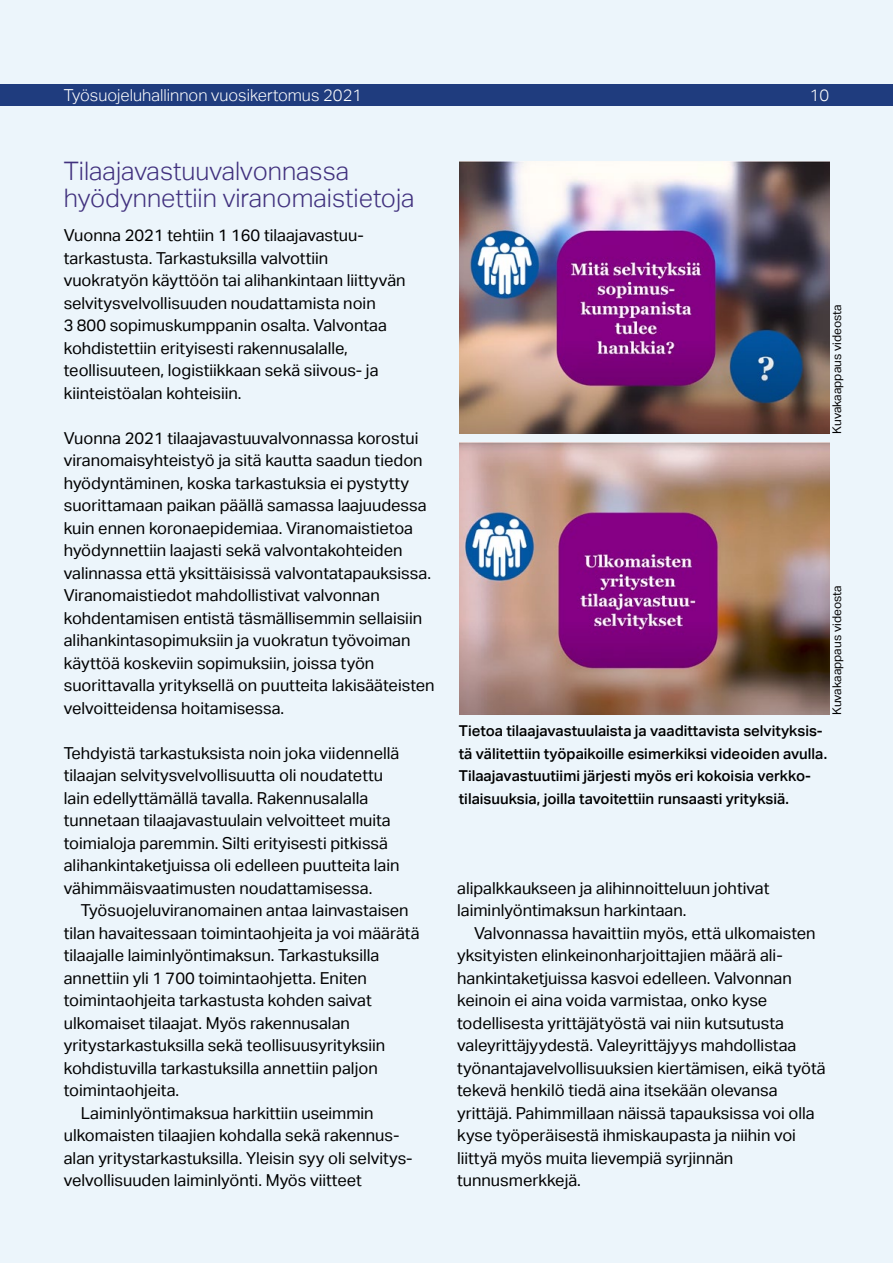
<style>
.page{position:relative;width:893px;height:1263px;background:#ecf5fb}
.page>*{position:absolute;margin:0;border:0;box-sizing:border-box;transform-origin:0 0}
.Väliotsikko{font:300 25.5px/27px "Aktiv Grotesk";color:#41317e}
.Leipis{font:16.5px/22.5px "Aktiv Grotesk";color:#000}
.Alkuleipis{font:16.5px/22.5px "Aktiv Grotesk";color:#000}
.Alkuleipis_vali{font:16.5px/22.5px "Aktiv Grotesk";color:#000}
.t1{font:300 16.5px "Aktiv Grotesk";color:#fff}
.Kuvateksti{font:500 15px/22.5px "Aktiv Grotesk";color:#000}
.t2{font:12px "Aktiv Grotesk";color:#000}
</style>
<div class="page">
<div style="left:0;top:84px;width:893px;height:22px;background:#1f3c7e"></div>
<img style="left:460px;top:162px;width:369px;height:272px">
<img style="left:460px;top:443px;width:369px;height:272px">
<p class="t1" style="left:64px;top:86px;width:300px">Työsuojeluhallinnon vuosikertomus 2021</p>
<p class="t1" style="left:810px;top:86px;width:21px">10</p>
<h4 class="Väliotsikko" style="left:64px;top:157px;width:352px">Tilaajavastuuvalvonnassa hyödynnettiin viranomaistietoja</h4>
<p class="Alkuleipis" style="left:64px;top:224px;width:343px">Vuonna 2021 tehtiin 1 160 tilaajavastuu&shy;tarkastusta. Tarkastuksilla valvottiin vuokratyön käyttöön tai alihankintaan liittyvän selvitysvelvollisuuden noudattamista noin<br>3 800 sopimuskumppanin osalta. Valvontaa kohdistettiin erityisesti rakennusalalle, teollisuuteen, logistiikkaan sekä siivous- ja kiinteistöalan kohteisiin.</p>
<p class="Alkuleipis_vali" style="left:64px;top:427px;width:372px">Vuonna 2021 tilaajavastuuvalvonnassa korostui viranomaisyhteistyö ja sitä kautta saadun tiedon hyödyntäminen, koska tarkastuksia ei pystytty suorittamaan paikan päällä samassa laajuudessa kuin ennen koronaepidemiaa. Viranomaistietoa hyödynnettiin laajasti sekä valvontakohteiden valinnassa että yksittäisissä valvontatapauksissa.<br>Viranomaistiedot mahdollistivat valvonnan kohdentamisen entistä täsmällisemmin sellaisiin alihankintasopimuksiin ja vuokratun työvoiman käyttöä koskeviin sopimuksiin, joissa työn suorittavalla yrityksellä on puutteita lakisääteisten velvoitteidensa hoitamisessa.</p>
<p class="Alkuleipis" style="left:64px;top:742px;width:337px">Tehdyistä tarkastuksista noin joka viidennellä tilaajan selvitysvelvollisuutta oli noudatettu lain edellyttämällä tavalla. Rakennusalalla tunnetaan tilaajavastuulain velvoitteet muita toimialoja paremmin. Silti erityisesti pitkissä alihankintaketjuissa oli edelleen puutteita lain vähimmäisvaatimusten noudattamisessa.</p>
<p class="Leipis" style="left:64px;top:899px;width:357px;text-indent:17px">Työsuojeluviranomainen antaa lainvastaisen tilan havaitessaan toimintaohjeita ja voi määrätä tilaajalle laiminlyöntimaksun. Tarkastuksilla annettiin yli 1 700 toimintaohjetta. Eniten toimintaohjeita tarkastusta kohden saivat ulkomaiset tilaajat. Myös rakennusalan yritystarkastuksilla sekä teollisuusyrityksiin kohdistuvilla tarkastuksilla annettiin paljon toimintaohjeita.</p>
<p class="Leipis" style="left:64px;top:1102px;width:349px;text-indent:17px">Laiminlyöntimaksua harkittiin useimmin ulkomaisten tilaajien kohdalla sekä rakennus&shy;alan yritystarkastuksilla. Yleisin syy oli selvitys&shy;velvollisuuden laiminlyönti. Myös viitteet</p>
<p class="t2" style="left:830px;top:434px;width:131px;rotate:-90deg">Kuvakaappaus videosta</p>
<p class="t2" style="left:830px;top:715px;width:131px;rotate:-90deg">Kuvakaappaus videosta</p>
<p class="Kuvateksti" style="left:459px;top:720px;width:370px">Tietoa tilaajavastuulaista ja vaadittavista selvityksis&shy;tä välitettiin työpaikoille esimerkiksi videoiden avulla.<br>Tilaajavastuutiimi järjesti myös eri kokoisia verkko&shy;tilaisuuksia, joilla tavoitettiin runsaasti yrityksiä.</p>
<p class="Leipis" style="left:457px;top:877px;width:314px">alipalkkaukseen ja alihinnoitteluun johtivat laiminlyöntimaksun harkintaan.</p>
<p class="Leipis" style="left:457px;top:922px;width:370px;text-indent:17px">Valvonnassa havaittiin myös, että ulkomaisten yksityisten elinkeinonharjoittajien määrä ali&shy;hankintaketjuissa kasvoi edelleen. Valvonnan keinoin ei aina voida varmistaa, onko kyse todellisesta yrittäjätyöstä vai niin kutsutusta valeyrittäjyydestä. Valeyrittäjyys mahdollistaa työnantajavelvollisuuksien kiertämisen, eikä työtä tekevä henkilö tiedä aina itsekään olevansa yrittäjä. Pahimmillaan näissä tapauksissa voi olla kyse työperäisestä ihmiskaupasta ja niihin voi liittyä myös muita lievempiä syrjinnän tunnusmerkkejä.</p>
</div>
